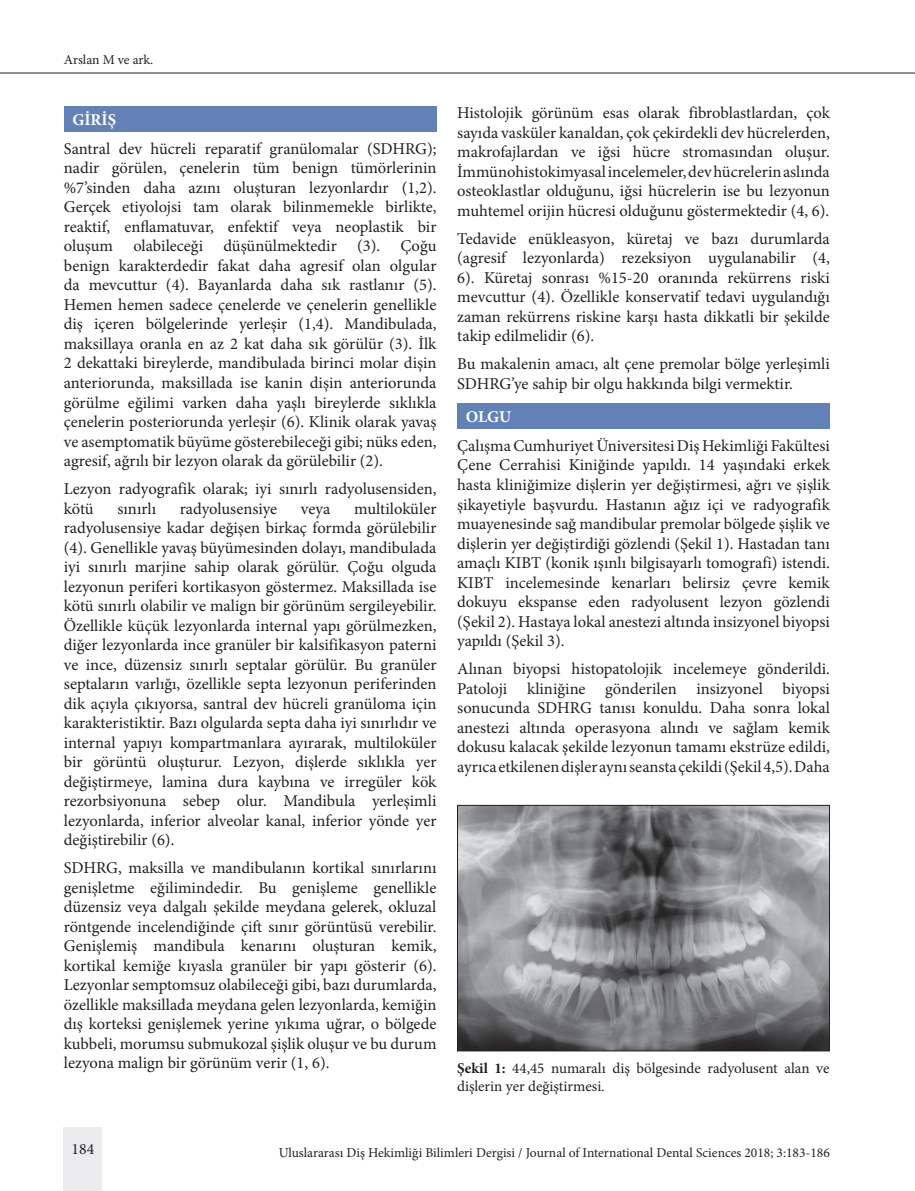
<style>
.page{position:relative;width:915px;height:1191px;background:#fff}
.page>*{position:absolute;margin:0;border:0;box-sizing:border-box;transform-origin:0 0}
.t1{font:16.5px/19.5px "Minion Pro";color:#231f20;text-align:justify}
.t2{font:700 16.5px "Minion Pro";color:#fff}
.t3{font:15.75px "Minion Pro";color:#231f20}
.t4{font:15px/18px "Minion Pro";color:#231f20}
.t5{font:13.5px "Minion Pro";color:#231f20}
.s1{font-weight:700}
</style>
<div class="page">
<div style="left:64px;top:1127px;width:38px;height:64px;background:#ececee"></div>
<hr style="left:0;top:73px;width:914px;height:1px;background:#231f20">
<div style="left:457px;top:403px;width:372px;height:26px;background:#6481b7"></div>
<div style="left:64px;top:106px;width:372px;height:26px;background:#6481b7"></div>
<img style="left:459px;top:807px;width:368px;height:242px">
<div style="left:457px;top:805px;width:372px;height:246px;border:1px solid #231f20"></div>
<p class="t5" style="left:64px;top:50px;width:91px">Arslan M ve ark.</p>
<p class="t2" style="left:72px;top:108px;width:45px">GİRİŞ</p>
<p class="t1" style="left:64px;top:139px;width:374px">Santral dev hücreli reparatif granülomalar (SDHRG); nadir görülen, çenelerin tüm benign tümörlerinin %7’sinden daha azını oluşturan lezyonlardır (1,2).<br>Gerçek etiyolojsi tam olarak bilinmemekle birlikte, reaktif, enflamatuvar, enfektif veya neoplastik bir oluşum olabileceği düşünülmektedir (3). Çoğu benign karakterdedir fakat daha agresif olan olgular da mevcuttur (4). Bayanlarda daha sık rastlanır (5).<br>Hemen hemen sadece çenelerde ve çenelerin genellikle diş içeren bölgelerinde yerleşir (1,4). Mandibulada, maksillaya oranla en az 2 kat daha sık görülür (3). İlk 2 dekattaki bireylerde, mandibulada birinci molar dişin anteriorunda, maksillada ise kanin dişin anteriorunda görülme eğilimi varken daha yaşlı bireylerde sıklıkla çenelerin posteriorunda yerleşir (6). Klinik olarak yavaş ve asemptomatik büyüme gösterebileceği gibi; nüks eden, agresif, ağrılı bir lezyon olarak da görülebilir (2).</p>
<p class="t1" style="left:64px;top:479px;width:374px">Lezyon radyografik olarak; iyi sınırlı radyolusensiden, kötü</p>
<p class="t1" style="left:64px;top:498px;width:374px;text-indent:290px">multiloküler radyolusensiye kadar değişen birkaç formda görülebilir (4). Genellikle yavaş büyümesinden dolayı, mandibulada iyi sınırlı marjine sahip olarak görülür. Çoğu olguda lezyonun periferi kortikasyon göstermez. Maksillada ise kötü sınırlı olabilir ve malign bir görünüm sergileyebilir.<br>Özellikle küçük lezyonlarda internal yapı görülmezken, diğer lezyonlarda ince granüler bir kalsifikasyon paterni ve ince, düzensiz sınırlı septalar görülür. Bu granüler septaların varlığı, özellikle septa lezyonun periferinden dik açıyla çıkıyorsa, santral dev hücreli granüloma için karakteristiktir. Bazı olgularda septa daha iyi sınırlıdır ve internal yapıyı kompartmanlara ayırarak, multiloküler bir görüntü oluşturur. Lezyon, dişlerde sıklıkla yer değiştirmeye, lamina dura kaybına ve irregüler kök rezorbsiyonuna sebep olur. Mandibula yerleşimli lezyonlarda, inferior alveolar kanal, inferior yönde yer değiştirebilir (6).</p>
<p class="t1" style="left:64px;top:858px;width:374px">SDHRG, maksilla ve mandibulanın kortikal sınırlarını genişletme eğilimindedir. Bu genişleme genellikle düzensiz veya dalgalı şekilde meydana gelerek, okluzal röntgende incelendiğinde çift sınır görüntüsü verebilir.<br>Genişlemiş mandibula kenarını oluşturan kemik, kortikal kemiğe kıyasla granüler bir yapı gösterir (6).<br>Lezyonlar semptomsuz olabileceği gibi, bazı durumlarda, özellikle maksillada meydana gelen lezyonlarda, kemiğin dış korteksi genişlemek yerine yıkıma uğrar, o bölgede kubbeli, morumsu submukozal şişlik oluşur ve bu durum lezyona malign bir görünüm verir (1, 6).</p>
<p class="t1" style="left:117px;top:498px;width:40px">sınırlı</p>
<p class="t1" style="left:180px;top:498px;width:99px">radyolusensiye</p>
<p class="t1" style="left:301px;top:498px;width:31px">veya</p>
<p class="t1" style="left:457px;top:103px;width:374px">Histolojik görünüm esas olarak fibroblastlardan, çok sayıda vasküler kanaldan, çok çekirdekli dev hücrelerden, makrofajlardan ve iğsi hücre stromasından oluşur.<br>İmmünohistokimyasal incelemeler, dev hücrelerin aslında osteoklastlar olduğunu, iğsi hücrelerin ise bu lezyonun muhtemel orijin hücresi olduğunu göstermektedir (4, 6).</p>
<p class="t1" style="left:457px;top:229px;width:374px">Tedavide enükleasyon, küretaj ve bazı durumlarda (agresif lezyonlarda) rezeksiyon uygulanabilir (4, 6). Küretaj sonrası %15-20 oranında rekürrens riski mevcuttur (4). Özellikle konservatif tedavi uygulandığı zaman rekürrens riskine karşı hasta dikkatli bir şekilde takip edilmelidir (6).</p>
<p class="t1" style="left:457px;top:354px;width:374px">Bu makalenin amacı, alt çene premolar bölge yerleşimli<br>SDHRG’ye sahip bir olgu hakkında bilgi vermektir.</p>
<p class="t2" style="left:465px;top:405px;width:47px">OLGU</p>
<p class="t1" style="left:457px;top:436px;width:374px">Çalışma Cumhuriyet Üniversitesi Diş Hekimliği Fakültesi Çene Cerrahisi Kiniğinde yapıldı. 14 yaşındaki erkek hasta kliniğimize dişlerin yer değiştirmesi, ağrı ve şişlik şikayetiyle başvurdu. Hastanın ağız içi ve radyografik muayenesinde sağ mandibular premolar bölgede şişlik ve dişlerin yer değiştirdiği gözlendi (Şekil 1). Hastadan tanı amaçlı KIBT (konik ışınlı bilgisayarlı tomografi) istendi.<br>KIBT incelemesinde kenarları belirsiz çevre kemik dokuyu ekspanse eden radyolusent lezyon gözlendi (Şekil 2). Hastaya lokal anestezi altında insizyonel biyopsi yapıldı (Şekil 3).</p>
<p class="t1" style="left:457px;top:659px;width:374px">Alınan biyopsi histopatolojik incelemeye gönderildi.<br>Patoloji kliniğine gönderilen insizyonel biyopsi sonucunda SDHRG tanısı konuldu. Daha sonra lokal anestezi altında operasyona alındı ve sağlam kemik dokusu kalacak şekilde lezyonun tamamı ekstrüze edildi, ayrıca etkilenen dişler aynı seansta çekildi (Şekil 4,5). Daha</p>
<p class="t4" style="left:457px;top:1059px;width:374px"><span class="s1">Şekil 1:</span> 44,45 numaralı diş bölgesinde radyolusent alan ve dişlerin yer değiştirmesi.</p>
<p class="t3" style="left:72px;top:1138px;width:24px">184</p>
<p class="t5" style="left:278px;top:1143px;width:552px">Uluslararası Diş Hekimliği Bilimleri Dergisi / Journal of International Dental Sciences 2018; 3:183-186</p>
</div>
